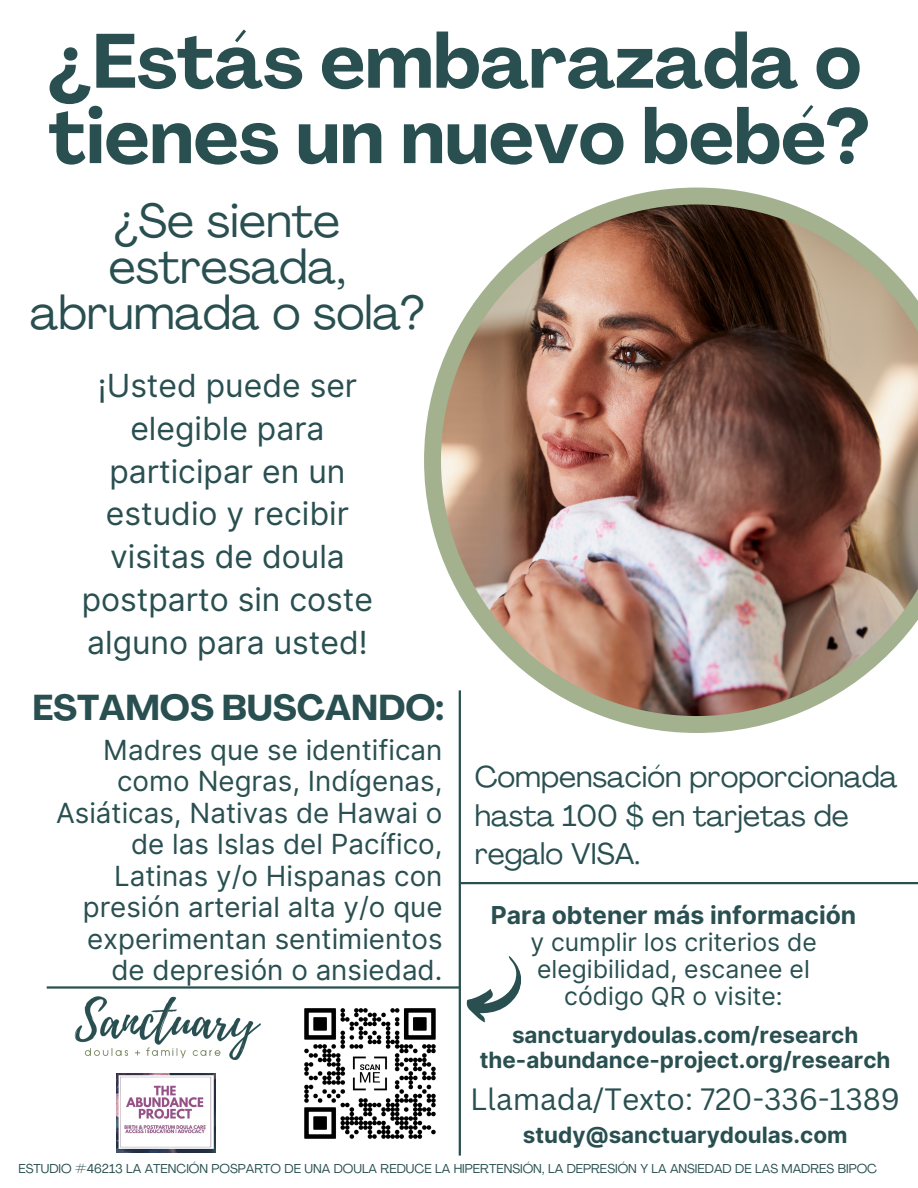
<style>
.page{position:relative;width:918px;height:1188px;background:#fff}
.page>*{position:absolute;margin:0;border:0;box-sizing:border-box;transform-origin:0 0}
.t1{font:700 75.75px/75.3px "Agrandir";color:#294f50}
.t2{font:46.95px/46.2px "Agrandir";color:#294f50;text-align:center}
.t3{font:700 35.55px "Agrandir";color:#294f50}
.t4{font:31.8px/42.8px "Inter";color:#294f50;text-align:center}
.t5{font:30px "Canva Sans";color:#294f50}
.t6{font:29.55px/38.4px "Agrandir";color:#294f50}
.t7{font:27.75px/31.5px "Inter";color:#294f50;text-align:right}
.t8{font:24.75px/27.2px "Inter";color:#294f50}
.t9{font:700 24.75px "Inter";color:#294f50}
.t10{font:700 22.35px/25.2px "Inter";color:#294f50;text-align:center}
.t11{font:12.75px "Agrandir";color:#294f50}
</style>
<div class="page">
<svg style="left:424px;top:188px;width:367px;height:545px"></svg>
<img style="left:441px;top:204px;width:477px;height:512px">
<hr style="left:459px;top:690px;width:2px;height:466px;background:#294f50">
<hr style="left:47px;top:986px;width:414px;height:3px;background:#294f50">
<img style="left:116px;top:1085px;width:99px;height:68px">
<img style="left:50px;top:986px;width:233px;height:99px">
<hr style="left:459px;top:882px;width:459px;height:2px;background:#294f50">
<img style="left:304px;top:1008px;width:132px;height:131px">
<svg style="left:466px;top:956px;width:56px;height:67px"></svg>
<p class="t1" style="left:49px;top:31px;width:822px">¿Estás embarazada o tienes un nuevo bebé?</p>
<p class="t2" style="left:30px;top:202px;width:396px">¿Se siente estresada, abrumada o sola?</p>
<p class="t4" style="left:82px;top:364px;width:293px">¡Usted puede ser elegible para participar en un estudio y recibir visitas de doula postparto sin coste alguno para usted!</p>
<p class="t3" style="left:32px;top:693px;width:413px">ESTAMOS BUSCANDO:</p>
<p class="t7" style="left:56px;top:734px;width:388px">Madres que se identifican como Negras, Indígenas,<br>Asiáticas, Nativas de Hawai o de las Islas del Pacífico,<br>Latinas y/o Hispanas con presión arterial alta y/o que experimentan sentimientos de depresión o ansiedad.</p>
<p class="t6" style="left:475px;top:761px;width:424px">Compensación proporcionada hasta 100 $ en tarjetas de regalo VISA.</p>
<h4 class="t9" style="left:491px;top:900px;width:367px">Para obtener más información</h4>
<h3 class="t8" style="left:530px;top:928px;width:288px">y cumplir los criterios de elegibilidad, escanee el</h3>
<h5 class="t8" style="left:564px;top:982px;width:220px">código QR o visite:</h5>
<h6 class="t10" style="left:480px;top:1022px;width:412px">sanctuarydoulas.com/research the-abundance-project.org/research</h6>
<h4 class="t5" style="left:470px;top:1078px;width:431px">Llamada/Texto: 720-336-1389</h4>
<h6 class="t10" style="left:523px;top:1122px;width:326px">study@sanctuarydoulas.com</h6>
<p class="t11" style="left:18px;top:1163px;width:860px">ESTUDIO #46213 LA ATENCIÓN POSPARTO DE UNA DOULA REDUCE LA HIPERTENSIÓN, LA DEPRESIÓN Y LA ANSIEDAD DE LAS MADRES BIPOC</p>
</div>
